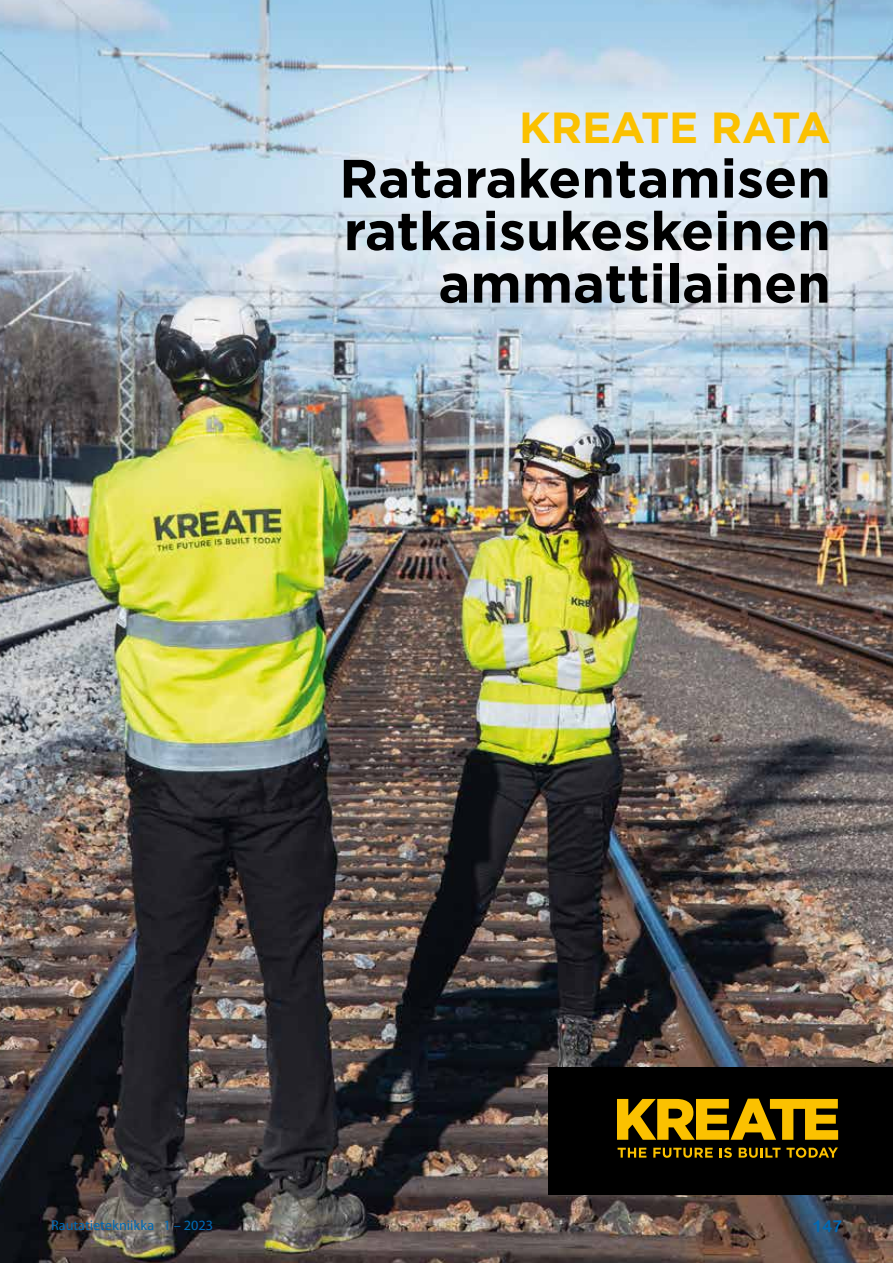
<style>
.page{position:relative;width:893px;height:1263px;background:#fff}
.page>*{position:absolute;margin:0;border:0;box-sizing:border-box;transform-origin:0 0}
.t1{font:700 54px/52.5px "Gotham";color:#000;text-align:right}
.t2{font:700 43.5px "Gotham";letter-spacing:-.005em;color:#fbc100}
.t3{font:16.5px "Arial Rounded MT Bold";color:#0069b4}
.t4{font:14.25px "Myriad Pro";color:#0069b4}
</style>
<div class="page">
<img style="left:0;top:0;width:893px;height:1263px">
<div style="left:548px;top:1067px;width:345px;height:128px;background:#000"></div>
<svg style="left:618px;top:1148px;width:28px;height:9px"></svg>
<svg style="left:653px;top:1148px;width:60px;height:10px"></svg>
<svg style="left:720px;top:1147px;width:12px;height:11px"></svg>
<svg style="left:739px;top:1147px;width:99px;height:11px"></svg>
<svg style="left:617px;top:1099px;width:221px;height:41px"></svg>
<p class="t2" style="left:519px;top:103px;width:313px">KREATE RATA</p>
<p class="t1" style="left:339px;top:151px;width:493px">Ratarakentamisen ratkaisukeskeinen ammattilainen</p>
<p class="t4" style="left:51px;top:1217px;width:164px">Rautatietekniikka 1 – 2023</p>
<p class="t3" style="left:812px;top:1216px;width:31px">147</p>
</div>
